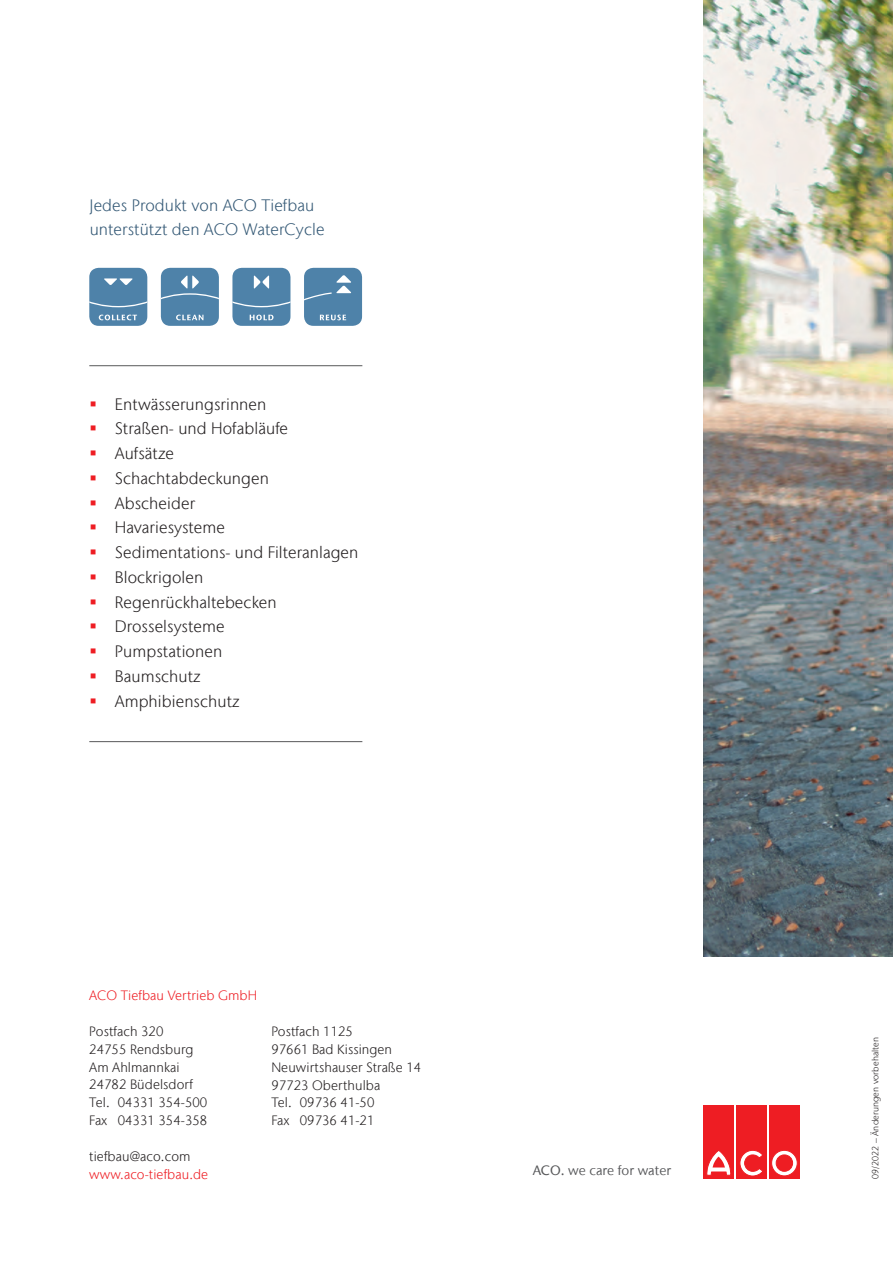
<style>
.page{position:relative;width:893px;height:1263px;background:#fff}
.page>*{position:absolute;margin:0;border:0;box-sizing:border-box;transform-origin:0 0}
.t1{font:300 16.5px "Stone Sans IIITC Com";letter-spacing:.005em;color:#231f20}
.Introduction_text{font:300 16.5px/23.1px "Stone Sans IIITC Com";letter-spacing:.005em;color:#335875}
.Body_copy{font:300 13.5px "Stone Sans IIITC Com";letter-spacing:.005em;color:#231f20}
.Body_copy-2{font:300 13.5px "Stone Sans IIITC Com";letter-spacing:.005em;color:#ee1d23}
.Claim_ACO__we_care_f{font:13.5px "Stone Sans IIITC Com";color:#57585a}
.t2{font:300 9px "Stone Sans IIITC Com";letter-spacing:.01em;color:#231f20}
.s1{font-weight:500}
</style>
<div class="page">
<img style="left:704px;top:0;width:189px;height:957px">
<hr style="left:89px;top:365px;width:273px;height:1px;background:#57585a">
<hr style="left:89px;top:741px;width:273px;height:1px;background:#57585a">
<div style="left:704px;top:1105px;width:30px;height:74px;background:#ee1d23"></div>
<svg style="left:707px;top:1151px;width:24px;height:24px"></svg>
<div style="left:736px;top:1105px;width:31px;height:74px;background:#ee1d23"></div>
<svg style="left:740px;top:1150px;width:22px;height:26px"></svg>
<div style="left:769px;top:1105px;width:30px;height:74px;background:#ee1d23"></div>
<svg style="left:772px;top:1150px;width:25px;height:26px"></svg>
<div style="left:771px;top:1150px;width:26px;height:26px;border:1px solid #ee1d23;border-radius:50%"></div>
<div style="left:776px;top:1155px;width:17px;height:16px;background:#ee1d23;border-radius:50%"></div>
<div style="left:776px;top:1155px;width:17px;height:16px;border:1px solid #ee1d23;border-radius:50%"></div>
<div style="left:161px;top:268px;width:58px;height:58px;background:#4e82a9;border-radius:9px"></div>
<svg style="left:161px;top:275px;width:58px;height:45px"></svg>
<div style="left:232px;top:268px;width:58px;height:58px;background:#4e82a9;border-radius:9px"></div>
<svg style="left:232px;top:275px;width:58px;height:45px"></svg>
<div style="left:304px;top:268px;width:58px;height:58px;background:#4e82a9;border-radius:9px"></div>
<svg style="left:304px;top:275px;width:47px;height:25px"></svg>
<svg style="left:320px;top:315px;width:26px;height:5px"></svg>
<div style="left:89px;top:268px;width:58px;height:58px;background:#4e82a9;border-radius:9px"></div>
<svg style="left:89px;top:278px;width:58px;height:42px"></svg>
<p class="Introduction_text" style="left:90px;top:194px;width:236px">Jedes Produkt von ACO Tiefbau unterstützt den ACO WaterCycle</p>
<p class="t1" style="left:115px;top:394px;width:153px">Entwässerungsrinnen</p>
<p class="t1" style="left:115px;top:418px;width:175px">Straßen- und Hofabläufe</p>
<p class="t1" style="left:115px;top:443px;width:61px">Aufsätze</p>
<p class="t1" style="left:115px;top:468px;width:156px">Schachtabdeckungen</p>
<p class="t1" style="left:115px;top:493px;width:82px">Abscheider</p>
<p class="t1" style="left:115px;top:517px;width:112px">Havariesysteme</p>
<p class="t1" style="left:115px;top:542px;width:245px">Sedimentations- und Filteranlagen</p>
<p class="t1" style="left:115px;top:567px;width:90px">Blockrigolen</p>
<p class="t1" style="left:115px;top:592px;width:163px">Regenrückhaltebecken</p>
<p class="t1" style="left:115px;top:616px;width:111px">Drosselsysteme</p>
<p class="t1" style="left:115px;top:641px;width:109px">Pumpstationen</p>
<p class="t1" style="left:115px;top:666px;width:87px">Baumschutz</p>
<p class="t1" style="left:115px;top:691px;width:126px">Amphibienschutz</p>
<p class="Body_copy-2" style="left:89px;top:987px;width:169px">ACO Tiefbau Vertrieb GmbH</p>
<p class="Body_copy" style="left:89px;top:1023px;width:76px">Postfach 320</p>
<p class="Body_copy" style="left:89px;top:1041px;width:106px">24755 Rendsburg</p>
<p class="Body_copy" style="left:89px;top:1058px;width:92px">Am Ahlmannkai</p>
<p class="Body_copy" style="left:89px;top:1076px;width:105px">24782 Büdelsdorf</p>
<p class="Body_copy" style="left:89px;top:1094px;width:119px">Tel. 04331 354-500</p>
<p class="Body_copy" style="left:89px;top:1112px;width:119px">Fax 04331 354-358</p>
<p class="Body_copy" style="left:89px;top:1148px;width:103px">tiefbau@aco.com</p>
<p class="Body_copy-2" style="left:89px;top:1166px;width:120px">www.aco-tiefbau.de</p>
<p class="Body_copy" style="left:271px;top:1023px;width:83px">Postfach 1125</p>
<p class="Body_copy" style="left:271px;top:1041px;width:122px">97661 Bad Kissingen</p>
<p class="Body_copy" style="left:271px;top:1059px;width:151px">Neuwirtshauser Straße 14</p>
<p class="Body_copy" style="left:271px;top:1076px;width:110px">97723 Oberthulba</p>
<p class="Body_copy" style="left:271px;top:1094px;width:105px">Tel. 09736 41-50</p>
<p class="Body_copy" style="left:271px;top:1112px;width:105px">Fax 09736 41-21</p>
<p class="Claim_ACO__we_care_f" style="left:533px;top:1162px;width:140px"><span class="s1">ACO.</span> we care for water</p>
<p class="t2" style="left:870px;top:1179px;width:143px;rotate:-90deg">09/2022 – Änderungen vorbehalten</p>
</div>
